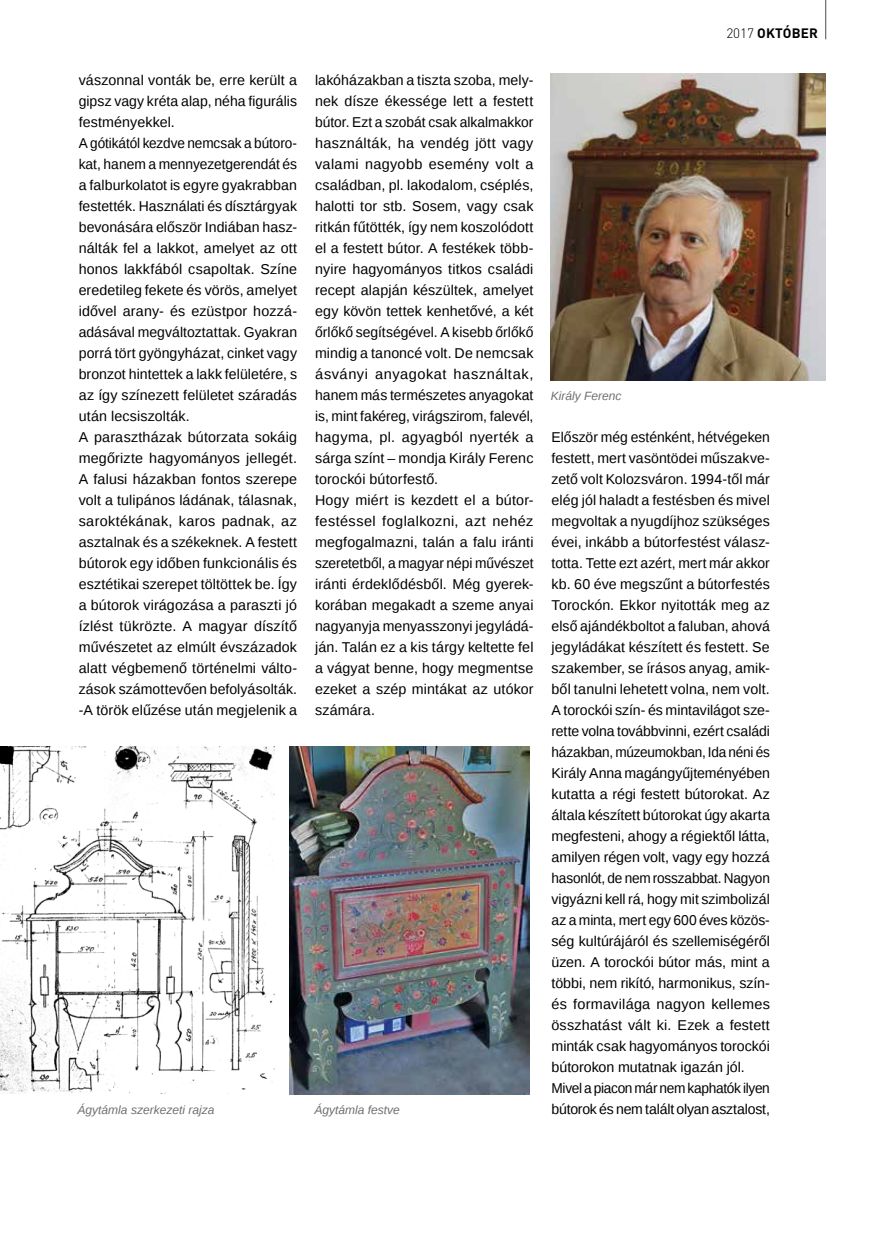
<style>
.page{position:relative;width:872px;height:1242px;background:#fff}
.page>*{position:absolute;margin:0;border:0;box-sizing:border-box;transform-origin:0 0}
.t1{font:14.25px/21px "Liberation Sans";letter-spacing:.005em;color:#000}
.t2{font:700 13.5px "DIN Pro";letter-spacing:.01em;color:#000}
.t3{font:italic 12px "Liberation Sans";color:#706f6f}
.s1{font-weight:300}
</style>
<div class="page">
<hr style="left:825px;top:0;width:1px;height:39px;background:#4a4a49">
<img style="left:551px;top:73px;width:274px;height:307px">
<img style="left:1px;top:746px;width:274px;height:347px">
<img style="left:289px;top:746px;width:240px;height:348px">
<p class="t1" style="left:79px;top:70px;width:220px">vászonnal vonták be, erre került a gipsz vagy kréta alap, néha figurális festményekkel.<br>A gótikától kezdve nemcsak a bútoro&shy;kat, hanem a mennyezetgerendát és a falburkolatot is egyre gyakrabban festették. Használati és dísztárgyak bevonására először Indiában hasz&shy;nálták fel a lakkot, amelyet az ott honos lakkfából csapoltak. Színe eredetileg fekete és vörös, amelyet idővel arany- és ezüstpor hozzá&shy;adásával megváltoztattak. Gyakran porrá tört gyöngyházat, cinket vagy bronzot hintettek a lakk felületére, s az így színezett felületet száradás után lecsiszolták.<br>A parasztházak bútorzata sokáig megőrizte hagyományos jellegét.<br>A falusi házakban fontos szerepe volt a tulipános ládának, tálasnak, saroktékának, karos padnak, az asztalnak és a székeknek. A festett bútorok egy időben funkcionális és esztétikai szerepet töltöttek be. Így a bútorok virágozása a paraszti jó ízlést tükrözte. A magyar díszítő művészetet az elmúlt évszázadok alatt végbemenő történelmi válto&shy;zások számottevően befolyásolták. -A török elűzése után megjelenik a</p>
<p class="t1" style="left:315px;top:70px;width:220px">lakóházakban a tiszta szoba, mely&shy;nek dísze ékessége lett a festett bútor. Ezt a szobát csak alkalmakkor használták, ha vendég jött vagy valami nagyobb esemény volt a családban, pl. lakodalom, cséplés, halotti tor stb. Sosem, vagy csak ritkán fűtötték, így nem koszolódott el a festett bútor. A festékek több&shy;nyire hagyományos titkos családi recept alapján készültek, amelyet egy kövön tettek kenhetővé, a két őrlőkő segítségével. A kisebb őrlőkő mindig a tanoncé volt. De nemcsak ásványi anyagokat használtak, hanem más természetes anyagokat is, mint fakéreg, virágszirom, falevél, hagyma, pl. agyagból nyerték a sárga színt – mondja Király Ferenc torockói bútorfestő.<br>Hogy miért is kezdett el a bútor&shy;festéssel foglalkozni, azt nehéz megfogalmazni, talán a falu iránti szeretetből, a magyar népi művészet iránti érdeklődésből. Még gyerek&shy;korában megakadt a szeme anyai nagyanyja menyasszonyi jegyládá&shy;ján. Talán ez a kis tárgy keltette fel a vágyat benne, hogy megmentse ezeket a szép mintákat az utókor számára.</p>
<p class="t3" style="left:78px;top:1102px;width:138px">Ágytámla szerkezeti rajza</p>
<p class="t3" style="left:314px;top:1102px;width:87px">Ágytámla festve</p>
<p class="t2" style="left:726px;top:24px;width:93px"><span class="s1">2017</span> OKTÓBER</p>
<p class="t3" style="left:551px;top:388px;width:72px">Király Ferenc</p>
<p class="t1" style="left:551px;top:427px;width:220px">Először még esténként, hétvégeken festett, mert vasöntödei műszakve&shy;zető volt Kolozsváron. 1994-től már elég jól haladt a festésben és mivel megvoltak a nyugdíjhoz szükséges évei, inkább a bútorfestést válasz&shy;totta. Tette ezt azért, mert már akkor kb. 60 éve megszűnt a bútorfestés Torockón. Ekkor nyitották meg az első ajándékboltot a faluban, ahová jegyládákat készített és festett. Se szakember, se írásos anyag, amik&shy;ből tanulni lehetett volna, nem volt.<br>A torockói szín- és mintavilágot sze&shy;rette volna továbbvinni, ezért családi házakban, múzeumokban, Ida néni és Király Anna magángyűjteményében kutatta a régi festett bútorokat. Az általa készített bútorokat úgy akarta megfesteni, ahogy a régiektől látta, amilyen régen volt, vagy egy hozzá hasonlót, de nem rosszabbat. Nagyon vigyázni kell rá, hogy mit szimbolizál az a minta, mert egy 600 éves közös&shy;ség kultúrájáról és szellemiségéről üzen. A torockói bútor más, mint a többi, nem rikító, harmonikus, szín&shy;és formavilága nagyon kellemes összhatást vált ki. Ezek a festett minták csak hagyományos torockói bútorokon mutatnak igazán jól.<br>Mivel a piacon már nem kaphatók ilyen bútorok és nem talált olyan asztalost,</p>
</div>
